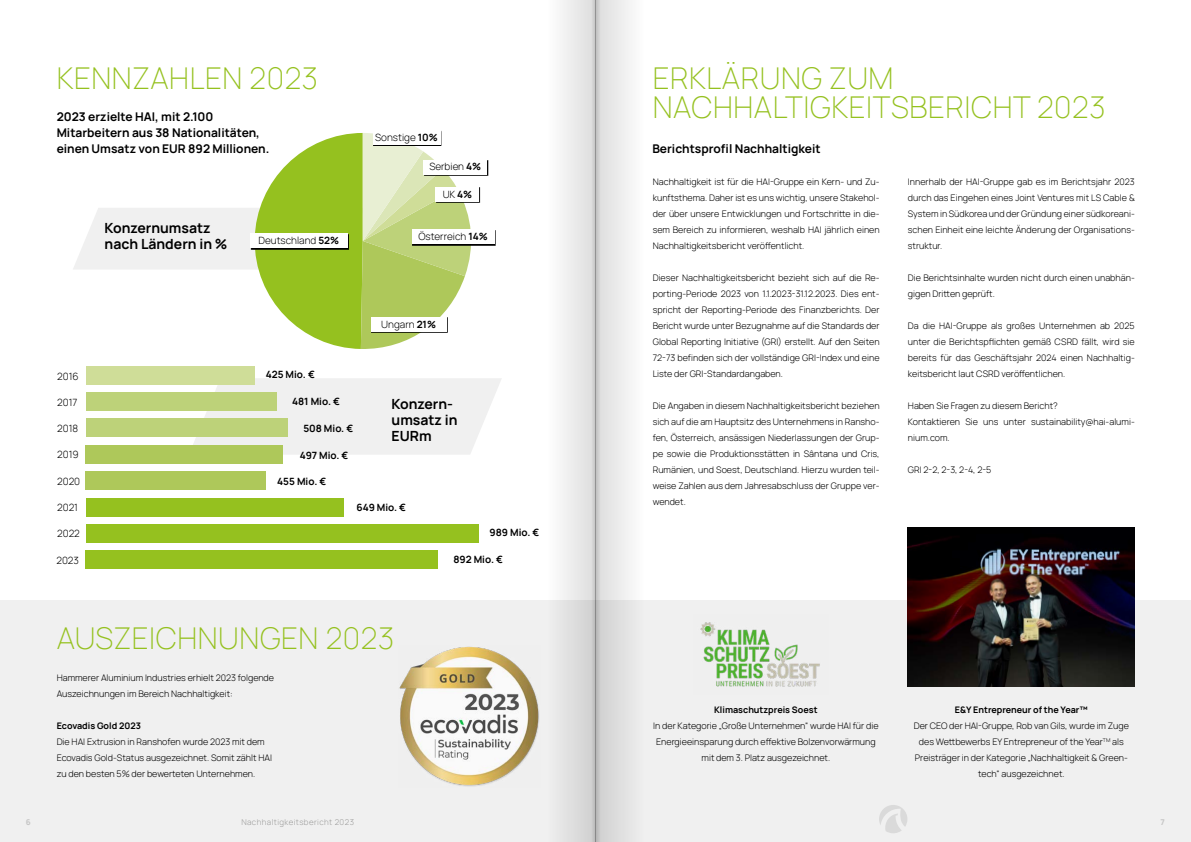
<style>
.page{position:relative;width:1191px;height:842px;background:#fff}
.page>*{position:absolute;margin:0;border:0;box-sizing:border-box;transform-origin:0 0}
.t1{font:200 30px/29px "Manrope";letter-spacing:.02em;color:#95c11f}
.t2{font:700 14px/16px "Manrope";color:#000}
.t3{font:700 12px/16px "Manrope";color:#000}
.t4{font:300 10px "Manrope";color:#000}
.t5{font:700 10px "Manrope";color:#000}
.t6{font:300 9px/16px "Manrope";color:#000;text-align:justify}
.t7{font:700 9px "Manrope";color:#000}
.t8{font:300 8px "Manrope";letter-spacing:.05em;color:#9d9d9c}
.t9{font:800 8px "Manrope";color:#c6c6c6}
.s1{font-weight:700}
</style>
<div class="page">
<svg style="left:73px;top:133px;width:402px;height:216px"></svg>
<svg style="left:193px;top:378px;width:308px;height:77px"></svg>
<div style="left:251px;top:234px;width:98px;height:15px;background:#fff"></div>
<div style="left:250px;top:233px;width:97px;height:15px;background:#fff"></div>
<div style="left:371px;top:317px;width:77px;height:16px;background:#fff"></div>
<div style="left:413px;top:230px;width:83px;height:15px;background:#fff"></div>
<div style="left:412px;top:229px;width:82px;height:15px;background:#fff"></div>
<svg style="left:436px;top:187px;width:44px;height:16px"></svg>
<div style="left:436px;top:187px;width:43px;height:15px;background:#fff"></div>
<svg style="left:424px;top:160px;width:64px;height:16px"></svg>
<div style="left:424px;top:160px;width:63px;height:15px;background:#fff"></div>
<svg style="left:373px;top:133px;width:68px;height:13px"></svg>
<div style="left:373px;top:130px;width:67px;height:15px;background:#fff"></div>
<div style="left:86px;top:366px;width:168px;height:19px;background:#cfdd98"></div>
<div style="left:86px;top:392px;width:191px;height:19px;background:#bdd279"></div>
<div style="left:86px;top:418px;width:201px;height:19px;background:#bdd279"></div>
<div style="left:86px;top:445px;width:197px;height:19px;background:#aec85a"></div>
<div style="left:86px;top:471px;width:180px;height:19px;background:#aec85a"></div>
<div style="left:86px;top:498px;width:257px;height:19px;background:#95c11f"></div>
<div style="left:86px;top:524px;width:392px;height:19px;background:#95c11f"></div>
<div style="left:0;top:600px;width:595px;height:242px;background:#f0f0f0"></div>
<div style="left:85px;top:550px;width:353px;height:19px;background:#95c11f"></div>
<img style="left:399px;top:646px;width:140px;height:141px">
<div style="left:595px;top:600px;width:596px;height:242px;background:#f0f0f0"></div>
<img style="left:700px;top:622px;width:120px;height:65px">
<img style="left:908px;top:528px;width:226px;height:158px">
<svg style="left:879px;top:805px;width:28px;height:28px"></svg>
<div style="left:595px;top:0;width:50px;height:842px;background:linear-gradient(to right,#d3d3d3,#fbfbfb)"></div>
<div style="left:546px;top:0;width:49px;height:842px;background:linear-gradient(to right,#fcfcfc,#d8d8d8)"></div>
<h1 class="t1" style="left:57px;top:62px;width:263px">KENNZAHLEN 2023</h1>
<h3 class="t3" style="left:57px;top:108px;width:214px">2023 erzielte HAI, mit 2.100<br>Mitarbeitern aus 38 Nationalitäten, einen Umsatz von EUR 892 Millionen.</h3>
<h2 class="t2" style="left:105px;top:219px;width:124px">Konzernumsatz nach Ländern in %</h2>
<p class="t4" style="left:258px;top:233px;width:82px">Deutschland <span class="s1">52%</span></p>
<p class="t4" style="left:375px;top:130px;width:64px">Sonstige <span class="s1">10%</span></p>
<p class="t4" style="left:429px;top:160px;width:53px">Serbien <span class="s1">4%</span></p>
<p class="t4" style="left:443px;top:187px;width:31px">UK <span class="s1">4%</span></p>
<p class="t4" style="left:418px;top:229px;width:71px">Österreich <span class="s1">14%</span></p>
<p class="t4" style="left:57px;top:369px;width:23px">2016</p>
<p class="t4" style="left:57px;top:395px;width:22px">2017</p>
<p class="t4" style="left:57px;top:421px;width:22px">2018</p>
<p class="t4" style="left:57px;top:448px;width:23px">2019</p>
<p class="t4" style="left:57px;top:474px;width:25px">2020</p>
<p class="t5" style="left:266px;top:368px;width:51px">425 Mio. €</p>
<p class="t5" style="left:292px;top:394px;width:49px">481 Mio. €</p>
<p class="t5" style="left:303px;top:421px;width:51px">508 Mio. €</p>
<p class="t5" style="left:300px;top:448px;width:50px">497 Mio. €</p>
<p class="t5" style="left:277px;top:474px;width:50px">455 Mio. €</p>
<p class="t4" style="left:381px;top:317px;width:56px">Ungarn <span class="s1">21%</span></p>
<h2 class="t2" style="left:391px;top:395px;width:67px">Konzern&shy;umsatz in<br>EURm</h2>
<p class="t4" style="left:57px;top:500px;width:22px">2021</p>
<p class="t5" style="left:356px;top:500px;width:51px">649 Mio. €</p>
<p class="t4" style="left:57px;top:527px;width:24px">2022</p>
<p class="t5" style="left:489px;top:525px;width:51px">989 Mio. €</p>
<p class="t4" style="left:56px;top:553px;width:24px">2023</p>
<p class="t5" style="left:453px;top:552px;width:51px">892 Mio. €</p>
<h1 class="t1" style="left:57px;top:622px;width:339px">AUSZEICHNUNGEN 2023</h1>
<p class="t6" style="left:57px;top:669px;width:219px">Hammerer Aluminium Industries erhielt 2023 folgende<br>Auszeichnungen im Bereich Nachhaltigkeit:</p>
<p class="t7" style="left:57px;top:719px;width:86px">Ecovadis Gold 2023</p>
<p class="t6" style="left:57px;top:733px;width:217px;text-align:left">Die HAI Extrusion in Ranshofen wurde 2023 mit dem<br>Ecovadis Gold-Status ausgezeichnet. Somit zählt HAI zu den besten 5% der bewerteten Unternehmen.</p>
<h1 class="t1" style="left:653px;top:62px;width:454px">ERKLÄRUNG ZUM<br>NACHHALTIGKEITSBERICHT 2023</h1>
<h3 class="t3" style="left:652px;top:140px;width:170px">Berichtsprofil Nachhaltigkeit</h3>
<p class="t6" style="left:653px;top:173px;width:228px">Nachhaltigkeit ist für die HAI-Gruppe ein Kern- und Zu&shy;kunftsthema. Daher ist es uns wichtig, unsere Stakehol&shy;der über unsere Entwicklungen und Fortschritte in die&shy;sem Bereich zu informieren, weshalb HAI jährlich einen Nachhaltigkeitsbericht veröffentlicht.</p>
<p class="t6" style="left:653px;top:269px;width:228px">Dieser Nachhaltigkeitsbericht bezieht sich auf die Re&shy;porting-Periode 2023 von 1.1.2023-31.12.2023. Dies ent&shy;spricht der Reporting-Periode des Finanzberichts. Der Bericht wurde unter Bezugnahme auf die Standards der Global Reporting Initiative (GRI) erstellt. Auf den Seiten 72-73 befinden sich der vollständige GRI-Index und eine Liste der GRI-Standardangaben.</p>
<p class="t6" style="left:653px;top:397px;width:228px">Die Angaben in diesem Nachhaltigkeitsbericht beziehen sich auf die am Hauptsitz des Unternehmens in Ransho&shy;fen, Österreich, ansässigen Niederlassungen der Grup&shy;pe sowie die Produktionsstätten in Sântana und Cris, Rumänien, und Soest, Deutschland. Hierzu wurden teil&shy;weise Zahlen aus dem Jahresabschluss der Gruppe ver&shy;wendet.</p>
<p class="t6" style="left:908px;top:173px;width:228px">Innerhalb der HAI-Gruppe gab es im Berichtsjahr 2023 durch das Eingehen eines Joint Ventures mit LS Cable &amp; System in Südkorea und der Gründung einer südkoreani&shy;schen Einheit eine leichte Änderung der Organisations&shy;struktur.</p>
<p class="t6" style="left:908px;top:269px;width:228px">Die Berichtsinhalte wurden nicht durch einen unabhän&shy;gigen Dritten geprüft.</p>
<p class="t6" style="left:908px;top:317px;width:228px">Da die HAI-Gruppe als großes Unternehmen ab 2025 unter die Berichtspflichten gemäß CSRD fällt, wird sie bereits für das Geschäftsjahr 2024 einen Nachhaltig&shy;keitsbericht laut CSRD veröffentlichen.</p>
<p class="t6" style="left:908px;top:397px;width:228px;text-align:left">Haben Sie Fragen zu diesem Bericht?<br>Kontaktieren Sie uns unter sustainability@hai-alumi&shy;nium.com.</p>
<p class="t6" style="left:908px;top:461px;width:85px">GRI 2-2, 2-3, 2-4, 2-5</p>
<p class="t7" style="left:714px;top:703px;width:105px">Klimaschutzpreis Soest</p>
<p class="t6" style="left:653px;top:717px;width:227px;text-align:center">In der Kategorie „Große Unternehmen“ wurde HAI für die<br>Energieeinsparung durch effektive Bolzenvorwärmung mit dem 3. Platz ausgezeichnet.</p>
<p class="t7" style="left:955px;top:703px;width:134px">E&amp;Y Entrepreneur of the Year™</p>
<p class="t6" style="left:913px;top:717px;width:217px;text-align:center">Der CEO der HAI-Gruppe, Rob van Gils, wurde im Zuge des Wettbewerbs EY Entrepreneur of the Year<sup>TM</sup> als Preisträger in der Kategorie „Nachhaltigkeit &amp; Green&shy;tech“ ausgezeichnet.</p>
<p class="t9" style="left:26px;top:816px;width:6px">6</p>
<p class="t8" style="left:241px;top:816px;width:114px">Nachhaltigkeitsbericht 2023</p>
<p class="t9" style="left:1160px;top:816px;width:6px">7</p>
</div>
